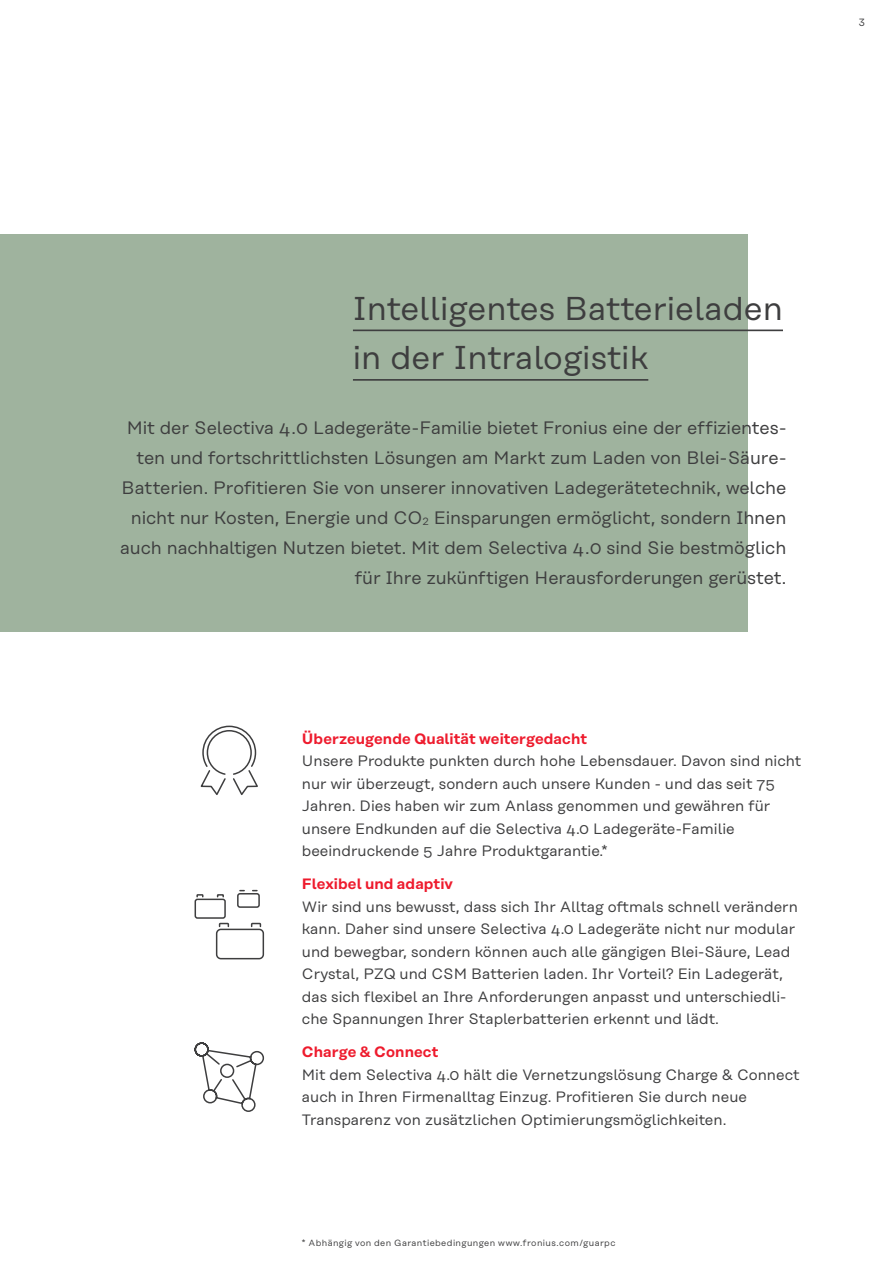
<style>
.page{position:relative;width:893px;height:1263px;background:#fff}
.page>*{position:absolute;margin:0;border:0;box-sizing:border-box;transform-origin:0 0}
.t1{font:33px/49.5px "Rational Text";color:#3e3e3f}
.t2{font:18px/30px "Rational Text";letter-spacing:-.005em;color:#3e3e3f;text-align:right}
.t3{font:15px/22.5px "Rational Text";color:#3e3e3f}
.t4{font:600 15px "Rational Text";letter-spacing:.005em;color:#ee1b2d}
.t5{font:10.5px "Rational Text";color:#3e3e3f}
.t6{font:9px "Rational Text";letter-spacing:.04em;color:#3e3e3f}
</style>
<div class="page">
<div style="left:0;top:234px;width:747px;height:397px;background:#9fb39e"></div>
<svg style="left:200px;top:725px;width:58px;height:70px"></svg>
<svg style="left:194px;top:889px;width:71px;height:71px"></svg>
<svg style="left:194px;top:1042px;width:70px;height:70px"></svg>
<hr style="left:353px;top:329px;width:430px;height:2px;background:#3e3e3f">
<hr style="left:353px;top:379px;width:295px;height:2px;background:#3e3e3f">
<p class="t5" style="left:859px;top:17px;width:8px">3</p>
<h1 class="t1" style="left:353px;top:283px;width:432px">Intelligentes Batterieladen in der Intralogistik</h1>
<p class="t2" style="left:120px;top:413px;width:668px">Mit der Selectiva 4.0 Ladegeräte-Familie bietet Fronius eine der effizientes&shy;ten und fortschrittlichsten Lösungen am Markt zum Laden von Blei-Säure-Batterien. Profitieren Sie von unserer innovativen Ladegerätetechnik, welche nicht nur Kosten, Energie und CO<sub>2</sub> Einsparungen ermöglicht, sondern Ihnen auch nachhaltigen Nutzen bietet. Mit dem Selectiva 4.0 sind Sie bestmöglich für Ihre zukünftigen Herausforderungen gerüstet.</p>
<p class="t4" style="left:302px;top:730px;width:287px">Überzeugende Qualität weitergedacht</p>
<p class="t3" style="left:302px;top:750px;width:501px">Unsere Produkte punkten durch hohe Lebensdauer. Davon sind nicht nur wir überzeugt, sondern auch unsere Kunden - und das seit 75<br>Jahren. Dies haben wir zum Anlass genommen und gewähren für unsere Endkunden auf die Selectiva 4.0 Ladegeräte-Familie beeindruckende 5 Jahre Produktgarantie.*</p>
<p class="t4" style="left:302px;top:875px;width:153px">Flexibel und adaptiv</p>
<p class="t3" style="left:302px;top:895px;width:497px">Wir sind uns bewusst, dass sich Ihr Alltag oftmals schnell verändern kann. Daher sind unsere Selectiva 4.0 Ladegeräte nicht nur modular und bewegbar, sondern können auch alle gängigen Blei-Säure, Lead Crystal, PZQ und CSM Batterien laden. Ihr Vorteil? Ein Ladegerät, das sich flexibel an Ihre Anforderungen anpasst und unterschiedli&shy;che Spannungen Ihrer Staplerbatterien erkennt und lädt.</p>
<p class="t4" style="left:302px;top:1043px;width:138px">Charge &amp; Connect</p>
<p class="t3" style="left:302px;top:1063px;width:499px">Mit dem Selectiva 4.0 hält die Vernetzungslösung Charge &amp; Connect auch in Ihren Firmenalltag Einzug. Profitieren Sie durch neue<br>Transparenz von zusätzlichen Optimierungsmöglichkeiten.</p>
<p class="t6" style="left:302px;top:1237px;width:315px">* Abhängig von den Garantiebedingungen www.fronius.com/guarpc</p>
</div>
